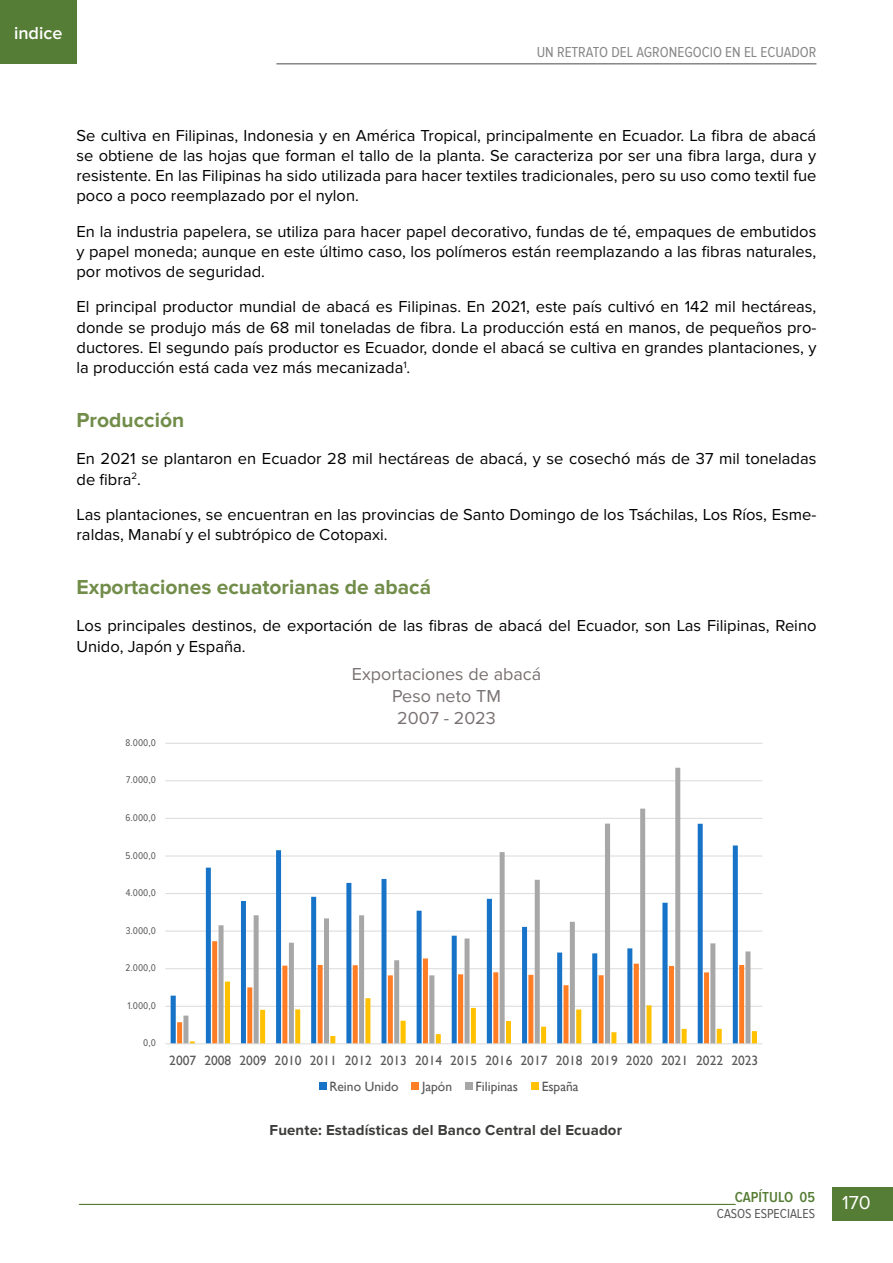
<style>
.page{position:relative;width:893px;height:1263px;background:#fff}
.page>*{position:absolute;margin:0;border:0;box-sizing:border-box;transform-origin:0 0}
.t1{font:700 21px "Proxima Nova";color:#728d4a}
.t2{font:19.5px "Proxima Nova";color:#fff}
.t3{font:18px/21.9px "Proxima Nova";color:#797171;text-align:center}
.t4{font:600 18px "Proxima Nova";color:#fff}
.t5{font:16.5px/20.2px "Proxima Nova";color:#000;text-align:justify}
.t6{font:700 15px "Proxima Nova";letter-spacing:.01em;color:#3c3c3b}
.t7{font:15px "Proxima Nova Cond";color:#878787}
.t8{font:600 15px "Proxima Nova Cond";color:#567d35}
.t9{font:13.5px "Gill Sans";color:#585858}
.t10{font:13.5px "Proxima Nova Cond";color:#575756}
.t11{font:10.2px "Proxima Nova Cond";letter-spacing:-.005em;color:#585858}
</style>
<div class="page">
<hr style="left:276px;top:63px;width:540px;height:2px;background:#878787">
<hr style="left:79px;top:1204px;width:656px;height:1px;background:#567d35">
<div style="left:832px;top:1188px;width:61px;height:33px;background:#567d35"></div>
<div style="left:0;top:0;width:77px;height:64px;background:#567d35"></div>
<hr style="left:165px;top:1006px;width:597px;height:1px;background:#dadada">
<hr style="left:165px;top:968px;width:597px;height:1px;background:#dadada">
<hr style="left:165px;top:931px;width:597px;height:1px;background:#dadada">
<hr style="left:165px;top:893px;width:597px;height:1px;background:#dadada">
<hr style="left:165px;top:855px;width:597px;height:1px;background:#dadada">
<hr style="left:165px;top:818px;width:597px;height:1px;background:#dadada">
<hr style="left:165px;top:780px;width:597px;height:1px;background:#dadada">
<hr style="left:165px;top:743px;width:597px;height:1px;background:#dadada">
<svg style="left:183px;top:768px;width:567px;height:275px"></svg>
<svg style="left:190px;top:981px;width:567px;height:62px"></svg>
<hr style="left:165px;top:1043px;width:597px;height:1px;background:#dadada">
<div style="left:319px;top:1083px;width:7px;height:7px;background:#1773c8"></div>
<div style="left:412px;top:1083px;width:7px;height:7px;background:#ff7e25"></div>
<div style="left:465px;top:1083px;width:7px;height:7px;background:#a7a7a7"></div>
<div style="left:531px;top:1083px;width:8px;height:7px;background:#ffc100"></div>
<p class="t4" style="left:14px;top:23px;width:50px">indice</p>
<p class="t7" style="left:537px;top:43px;width:281px">UN RETRATO DEL AGRONEGOCIO EN EL ECUADOR</p>
<p class="t5" style="left:77px;top:125px;width:741px">Se cultiva en Filipinas, Indonesia y en América Tropical, principalmente en Ecuador. La fibra de abacá se obtiene de las hojas que forman el tallo de la planta. Se caracteriza por ser una fibra larga, dura y resistente. En las Filipinas ha sido utilizada para hacer textiles tradicionales, pero su uso como textil fue poco a poco reemplazado por el nylon.</p>
<p class="t5" style="left:77px;top:221px;width:741px">En la industria papelera, se utiliza para hacer papel decorativo, fundas de té, empaques de embutidos y papel moneda; aunque en este último caso, los polímeros están reemplazando a las fibras naturales, por motivos de seguridad.</p>
<p class="t5" style="left:77px;top:297px;width:741px">El principal productor mundial de abacá es Filipinas. En 2021, este país cultivó en 142 mil hectáreas, donde se produjo más de 68 mil toneladas de fibra. La producción está en manos, de pequeños pro&shy;ductores. El segundo país productor es Ecuador, donde el abacá se cultiva en grandes plantaciones, y la producción está cada vez más mecanizada<sup>1</sup>.</p>
<p class="t1" style="left:77px;top:408px;width:109px">Producción</p>
<p class="t5" style="left:77px;top:449px;width:741px">En 2021 se plantaron en Ecuador 28 mil hectáreas de abacá, y se cosechó más de 37 mil toneladas de fibra<sup>2</sup>.</p>
<p class="t5" style="left:77px;top:504px;width:741px">Las plantaciones, se encuentran en las provincias de Santo Domingo de los Tsáchilas, Los Ríos, Esme&shy;raldas, Manabí y el subtrópico de Cotopaxi.</p>
<p class="t1" style="left:77px;top:575px;width:356px">Exportaciones ecuatorianas de abacá</p>
<p class="t5" style="left:77px;top:616px;width:741px">Los principales destinos, de exportación de las fibras de abacá del Ecuador, son Las Filipinas, Reino<br>Unido, Japón y España.</p>
<p class="t11" style="left:126px;top:737px;width:32px">8.000,0</p>
<p class="t11" style="left:126px;top:774px;width:31px">7.000,0</p>
<p class="t11" style="left:126px;top:812px;width:32px">6.000,0</p>
<p class="t11" style="left:126px;top:849px;width:32px">5.000,0</p>
<p class="t11" style="left:126px;top:887px;width:32px">4.000,0</p>
<p class="t11" style="left:126px;top:925px;width:32px">3.000,0</p>
<p class="t11" style="left:126px;top:962px;width:32px">2.000,0</p>
<p class="t11" style="left:127px;top:1000px;width:30px">1.000,0</p>
<p class="t11" style="left:143px;top:1037px;width:14px">0,0</p>
<p class="t3" style="left:352px;top:663px;width:191px">Exportaciones de abacá<br>Peso neto TM<br>2007 - 2023</p>
<p class="t9" style="left:169px;top:1052px;width:591px">2007 2008 2009 2010 2011 2012 2013 2014 2015 2016 2017 2018 2019 2020 2021 2022 2023</p>
<p class="t9" style="left:329px;top:1078px;width:71px">Reino Unido</p>
<p class="t9" style="left:422px;top:1078px;width:32px">Japón</p>
<p class="t9" style="left:476px;top:1078px;width:44px">Filipinas</p>
<p class="t9" style="left:542px;top:1078px;width:38px">España</p>
<p class="t6" style="left:270px;top:1121px;width:354px">Fuente: Estadísticas del Banco Central del Ecuador</p>
<p class="t8" style="left:735px;top:1188px;width:82px">CAPÍTULO 05</p>
<p class="t10" style="left:717px;top:1206px;width:100px">CASOS ESPECIALES</p>
<p class="t2" style="left:842px;top:1191px;width:30px">170</p>
</div>
